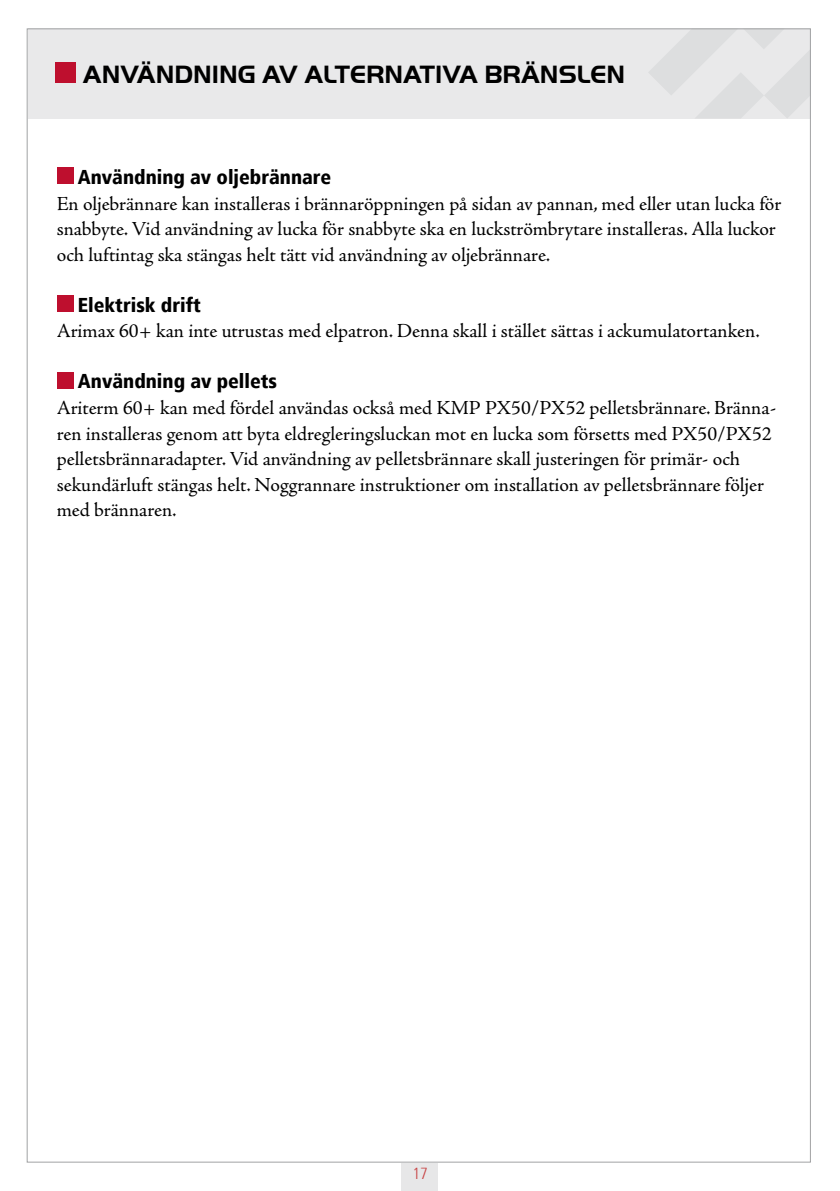
<style>
.page{position:relative;width:840px;height:1191px;background:#fff}
.page>*{position:absolute;margin:0;border:0;box-sizing:border-box;transform-origin:0 0}
.t1{font:700 26px "Handel Gothic LT";color:#000}
.t2{font:20px/25.6px "Adobe Jenson Pro";color:#000}
.t3{font:900 condensed 20px "Frutiger";color:#000}
.t4{font:300 condensed 16px "Frutiger";color:#c74041}
</style>
<div class="page">
<div style="left:401px;top:1163px;width:37px;height:28px;background:#e7e7e8"></div>
<div style="left:28px;top:28px;width:782px;height:91px;background:#e9e9ea"></div>
<svg style="left:649px;top:30px;width:159px;height:88px"></svg>
<div style="left:57px;top:168px;width:16px;height:16px;background:#be0f2e"></div>
<div style="left:57px;top:295px;width:16px;height:17px;background:#be0f2e"></div>
<div style="left:57px;top:372px;width:16px;height:16px;background:#be0f2e"></div>
<div style="left:56px;top:62px;width:20px;height:21px;background:#be0f2e"></div>
<h1 class="t1" style="left:83px;top:59px;width:543px">ANVÄNDNING AV ALTERNATIVA BRÄNSLEN</h1>
<p class="t3" style="left:78px;top:165px;width:255px">Användning av oljebrännare</p>
<p class="t2" style="left:57px;top:191px;width:725px">En oljebrännare kan installeras i brännaröppningen på sidan av pannan, med eller utan lucka för snabbyte. Vid användning av lucka för snabbyte ska en luckströmbrytare installeras. Alla luckor och luftintag ska stängas helt tätt vid användning av oljebrännare.</p>
<p class="t3" style="left:78px;top:293px;width:124px">Elektrisk drift</p>
<p class="t2" style="left:57px;top:319px;width:704px">Arimax 60+ kan inte utrustas med elpatron. Denna skall i stället sättas i ackumulatortanken.</p>
<p class="t3" style="left:78px;top:369px;width:200px">Användning av pellets</p>
<p class="t2" style="left:57px;top:395px;width:720px">Ariterm 60+ kan med fördel användas också med KMP PX50/PX52 pelletsbrännare. Bränna&shy;ren installeras genom att byta eldregleringsluckan mot en lucka som försetts med PX50/PX52 pelletsbrännaradapter. Vid användning av pelletsbrännare skall justeringen för primär- och sekundärluft stängas helt. Noggrannare instruktioner om installation av pelletsbrännare följer med brännaren.</p>
<p class="t4" style="left:412px;top:1164px;width:17px">17</p>
</div>
